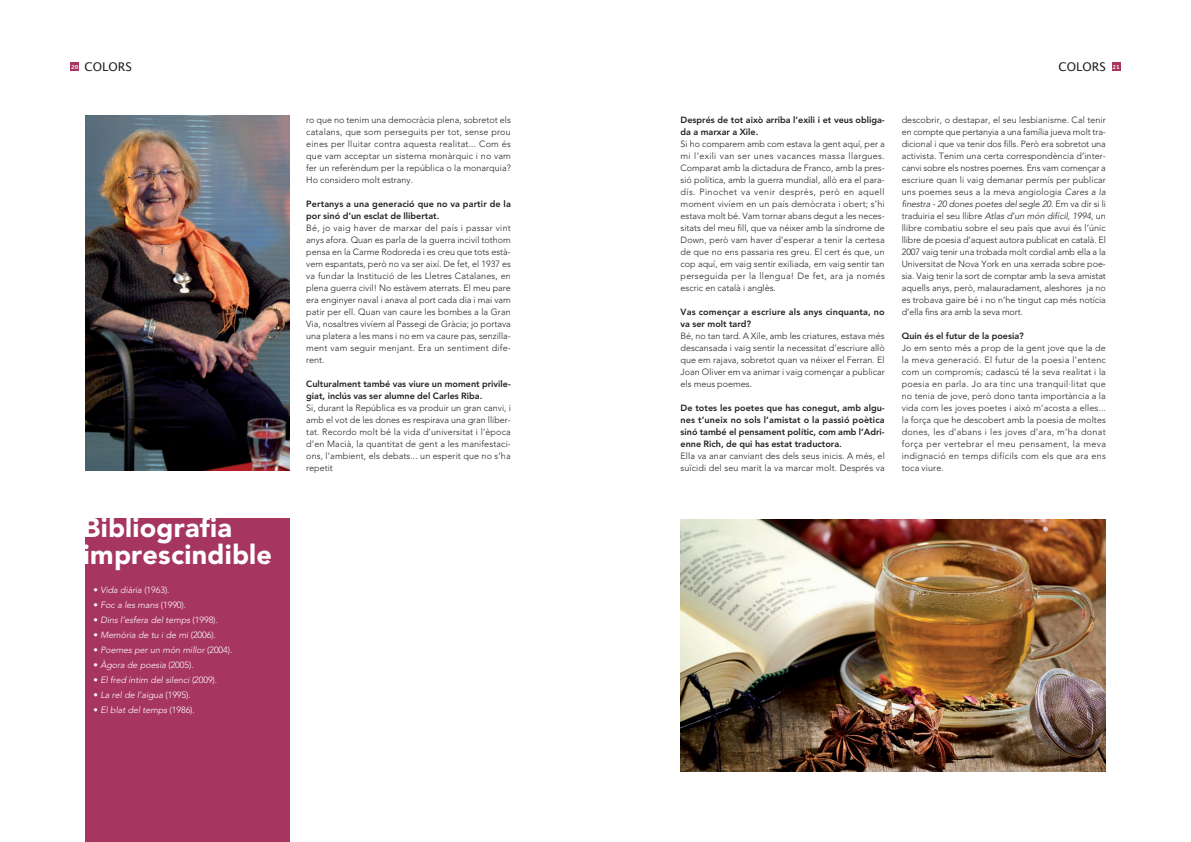
<style>
.page{position:relative;width:1191px;height:842px;background:#fff}
.page>*{position:absolute;margin:0;border:0;box-sizing:border-box;transform-origin:0 0}
.t1{font:900 27px/27px "Avenir";letter-spacing:.01em;color:#fff}
.t2{font:12px "Lucida Grande";color:#231f20}
.t3{font:300 9px/12px "Avenir";letter-spacing:.005em;color:#231f20;text-align:justify}
.t4{font:800 9px/12px "Avenir";color:#231f20}
.t5{font:italic 300 9px "Avenir";letter-spacing:-.01em;color:#fff}
.s1{font-style:normal}
.s2{font-style:italic}
</style>
<div class="page">
<div style="left:1111px;top:62px;width:9px;height:9px;background:#a63660"></div>
<div style="left:70px;top:62px;width:9px;height:9px;background:#a63660"></div>
<img style="left:86px;top:116px;width:203px;height:355px">
<div style="left:85px;top:519px;width:204px;height:323px;background:#a63660"></div>
<img style="left:680px;top:519px;width:426px;height:252px">
<h2 class="t2" style="left:71px;top:60px;width:62px"><sup>20</sup> COLORS</h2>
<h2 class="t2" style="left:1058px;top:60px;width:63px">COLORS <sup>21</sup></h2>
<h1 class="t1" style="left:83px;top:514px;width:191px">Bibliografia imprescindible</h1>
<p class="t5" style="left:94px;top:584px;width:77px"><span class="s1">•</span> Vida diària <span class="s1">(1963).</span></p>
<p class="t5" style="left:94px;top:599px;width:94px"><span class="s1">•</span> Foc a les mans <span class="s1">(1990).</span></p>
<p class="t5" style="left:94px;top:614px;width:126px"><span class="s1">•</span> Dins l’esfera del temps <span class="s1">(1998).</span></p>
<p class="t5" style="left:94px;top:629px;width:124px"><span class="s1">•</span> Memòria de tu i de mi <span class="s1">(2006).</span></p>
<p class="t5" style="left:94px;top:644px;width:140px"><span class="s1">•</span> Poemes per un món millor <span class="s1">(2004).</span></p>
<p class="t5" style="left:94px;top:659px;width:102px"><span class="s1">•</span> Àgora de poesia <span class="s1">(2005).</span></p>
<p class="t5" style="left:94px;top:674px;width:125px"><span class="s1">•</span> El fred íntim del silenci <span class="s1">(2009).</span></p>
<p class="t5" style="left:94px;top:689px;width:99px"><span class="s1">•</span> La rel de l’aigua <span class="s1">(1995).</span></p>
<p class="t5" style="left:94px;top:704px;width:103px"><span class="s1">•</span> El blat del temps <span class="s1">(1986).</span></p>
<p class="t3" style="left:306px;top:114px;width:206px">ro que no tenim una democràcia plena, sobretot els catalans, que som perseguits per tot, sense prou eines per lluitar contra aquesta realitat... Com és que vam acceptar un sistema monàrquic i no vam fer un referèndum per la república o la monarquia?<br>Ho considero molt estrany.</p>
<p class="t4" style="left:306px;top:198px;width:206px">Pertanys a una generació que no va partir de la por sinó d’un esclat de llibertat.</p>
<p class="t3" style="left:306px;top:222px;width:206px">Bé, jo vaig haver de marxar del país i passar vint anys afora. Quan es parla de la guerra incivil tothom pensa en la Carme Rodoreda i es creu que tots està&shy;vem espantats, però no va ser així. De fet, el 1937 es va fundar la Institució de les Lletres Catalanes, en plena guerra civil! No estàvem aterrats. El meu pare era enginyer naval i anava al port cada dia i mai vam patir per ell. Quan van caure les bombes a la Gran Via, nosaltres vivíem al Passegi de Gràcia; jo portava una platera a les mans i no em va caure pas, senzilla&shy;ment vam seguir menjant. Era un sentiment dife&shy;rent.</p>
<p class="t4" style="left:306px;top:378px;width:206px">Culturalment també vas viure un moment privile&shy;giat, inclús vas ser alumne del Carles Riba.</p>
<p class="t3" style="left:306px;top:402px;width:206px">Si, durant la República es va produir un gran canvi, i amb el vot de les dones es respirava una gran lliber&shy;tat. Recordo molt bé la vida d’universitat i l’època d’en Macià, la quantitat de gent a les manifestaci&shy;ons, l’ambient, els debats... un esperit que no s’ha repetit</p>
<p class="t4" style="left:680px;top:114px;width:206px">Després de tot això arriba l’exili i et veus obliga&shy;da a marxar a Xile.</p>
<p class="t3" style="left:680px;top:138px;width:206px">Si ho comparem amb com estava la gent aquí, per a mi l’exili van ser unes vacances massa llargues.<br>Comparat amb la dictadura de Franco, amb la pres&shy;sió política, amb la guerra mundial, allò era el para&shy;dís. Pinochet va venir després, però en aquell moment vivíem en un país demòcrata i obert; s’hi estava molt bé. Vam tornar abans degut a les neces&shy;sitats del meu fill, que va néixer amb la síndrome de Down, però vam haver d’esperar a tenir la certesa de que no ens passaria res greu. El cert és que, un cop aquí, em vaig sentir exiliada, em vaig sentir tan perseguida per la llengua! De fet, ara ja només escric en català i anglès.</p>
<p class="t4" style="left:680px;top:306px;width:206px">Vas començar a escriure als anys cinquanta, no va ser molt tard?</p>
<p class="t3" style="left:680px;top:330px;width:206px">Bé, no tan tard. A Xile, amb les criatures, estava més descansada i vaig sentir la necessitat d’escriure allò que em rajava, sobretot quan va néixer el Ferran. El Joan Oliver em va animar i vaig començar a publicar els meus poemes.</p>
<p class="t4" style="left:680px;top:402px;width:206px;text-align:justify">De totes les poetes que has conegut, amb algu&shy;nes t’uneix no sols l’amistat o la passió poètica sinó també el pensament polític, com amb l’Adri&shy;enne Rich, de qui has estat traductora.</p>
<p class="t3" style="left:680px;top:450px;width:206px">Ella va anar canviant des dels seus inicis. A més, el suïcidi del seu marit la va marcar molt. Després va</p>
<p class="t3" style="left:901px;top:114px;width:206px">descobrir, o destapar, el seu lesbianisme. Cal tenir en compte que pertanyia a una família jueva molt tra&shy;dicional i que va tenir dos fills. Però era sobretot una activista. Tenim una certa correspondència d’inter&shy;canvi sobre els nostres poemes. Ens vam començar a escriure quan li vaig demanar permís per publicar uns poemes seus a la meva angiologia <span class="s2">Cares a la finestra - 20 dones poetes del segle 20.</span> Em va dir si li traduiria el seu llibre <span class="s2">Atlas d’un món difícil, 1994,</span> un llibre combatiu sobre el seu país que avui és l’únic llibre de poesia d’aquest autora publicat en català. El 2007 vaig tenir una trobada molt cordial amb ella a la Universitat de Nova York en una xerrada sobre poe&shy;sia. Vaig tenir la sort de comptar amb la seva amistat aquells anys, però, malauradament, aleshores ja no es trobava gaire bé i no n’he tingut cap més notícia d’ella fins ara amb la seva mort.</p>
<p class="t4" style="left:901px;top:330px;width:124px">Quin és el futur de la poesia?</p>
<p class="t3" style="left:901px;top:342px;width:206px">Jo em sento més a prop de la gent jove que la de la meva generació. El futur de la poesia l’entenc com un compromís; cadascú té la seva realitat i la poesia en parla. Jo ara tinc una tranquil·litat que no tenia de jove, però dono tanta importància a la vida com les joves poetes i això m’acosta a elles... la força que he descobert amb la poesia de moltes dones, les d’abans i les joves d’ara, m’ha donat força per vertebrar el meu pensament, la meva indignació en temps difícils com els que ara ens toca viure.</p>
</div>
